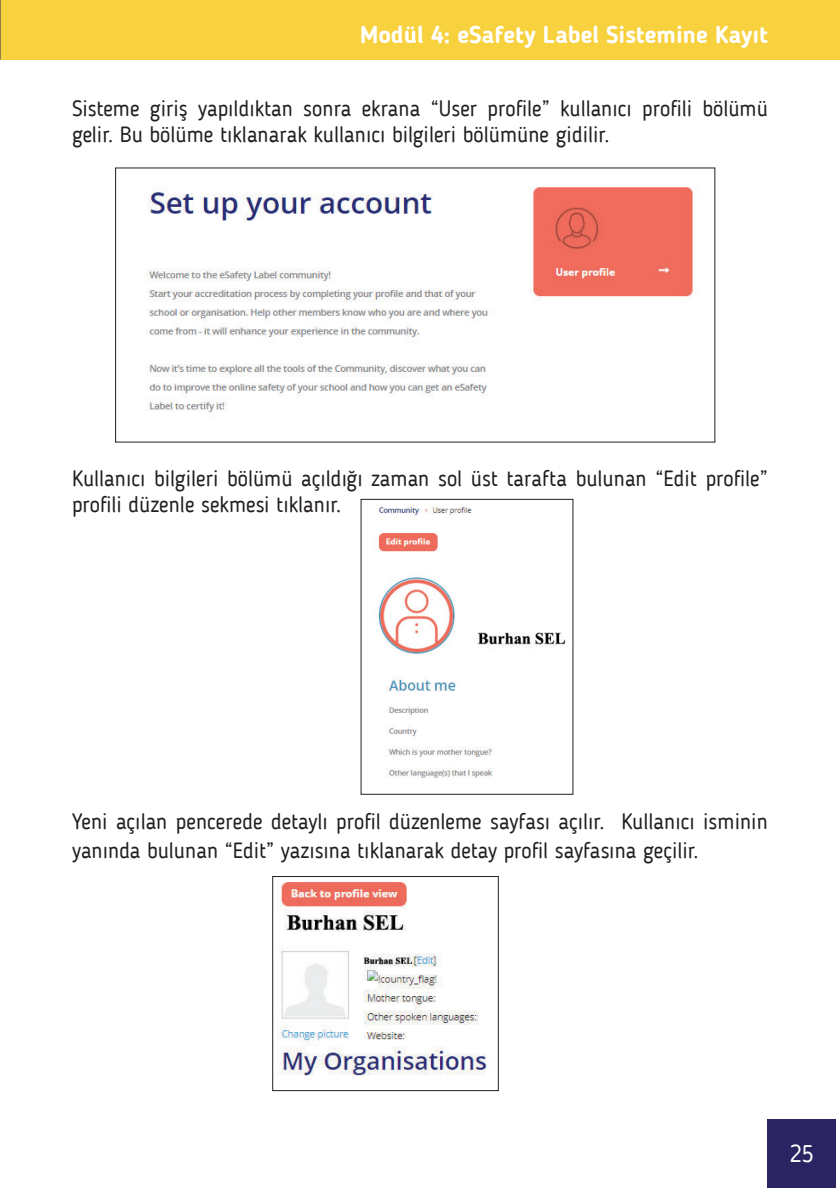
<style>
.page{position:relative;width:840px;height:1191px;background:#fff}
.page>*{position:absolute;margin:0;border:0;box-sizing:border-box;transform-origin:0 0}
.t1{font:700 24px "Blogger Sans";color:#fff}
.t2{font:24px "Blogger Sans";color:#fff}
.t3{font:22px/26.4px "Blogger Sans";color:#231f20}
</style>
<div class="page">
<div style="left:0;top:0;width:839px;height:60px;background:#f7d13e"></div>
<div style="left:767px;top:1119px;width:68px;height:68px;background:#2a2562"></div>
<img style="left:378px;top:504px;width:188px;height:274px">
<img style="left:277px;top:881px;width:210px;height:195px">
<div style="left:272px;top:876px;width:226px;height:214px;border:1px solid #231f20"></div>
<img style="left:147px;top:187px;width:546px;height:226px">
<p class="t1" style="left:360px;top:23px;width:409px">Modül 4: eSafety Label Sistemine Kayıt</p>
<p class="t3" style="left:72px;top:96px;width:697px">Sisteme giriş yapıldıktan sonra ekrana “User profile” kullanıcı profili bölümü gelir. Bu bölüme tıklanarak kullanıcı bilgileri bölümüne gidilir.</p>
<p class="t3" style="left:72px;top:466px;width:697px">Kullanıcı bilgileri bölümü açıldığı zaman sol üst tarafta bulunan “Edit profile” profili düzenle sekmesi tıklanır.</p>
<p class="t3" style="left:72px;top:808px;width:697px;line-height:28.8px">Yeni açılan pencerede detaylı profil düzenleme sayfası açılır. Kullanıcı isminin yanında bulunan “Edit” yazısına tıklanarak detay profil sayfasına geçilir.</p>
<p class="t2" style="left:789px;top:1141px;width:25px">25</p>
</div>
